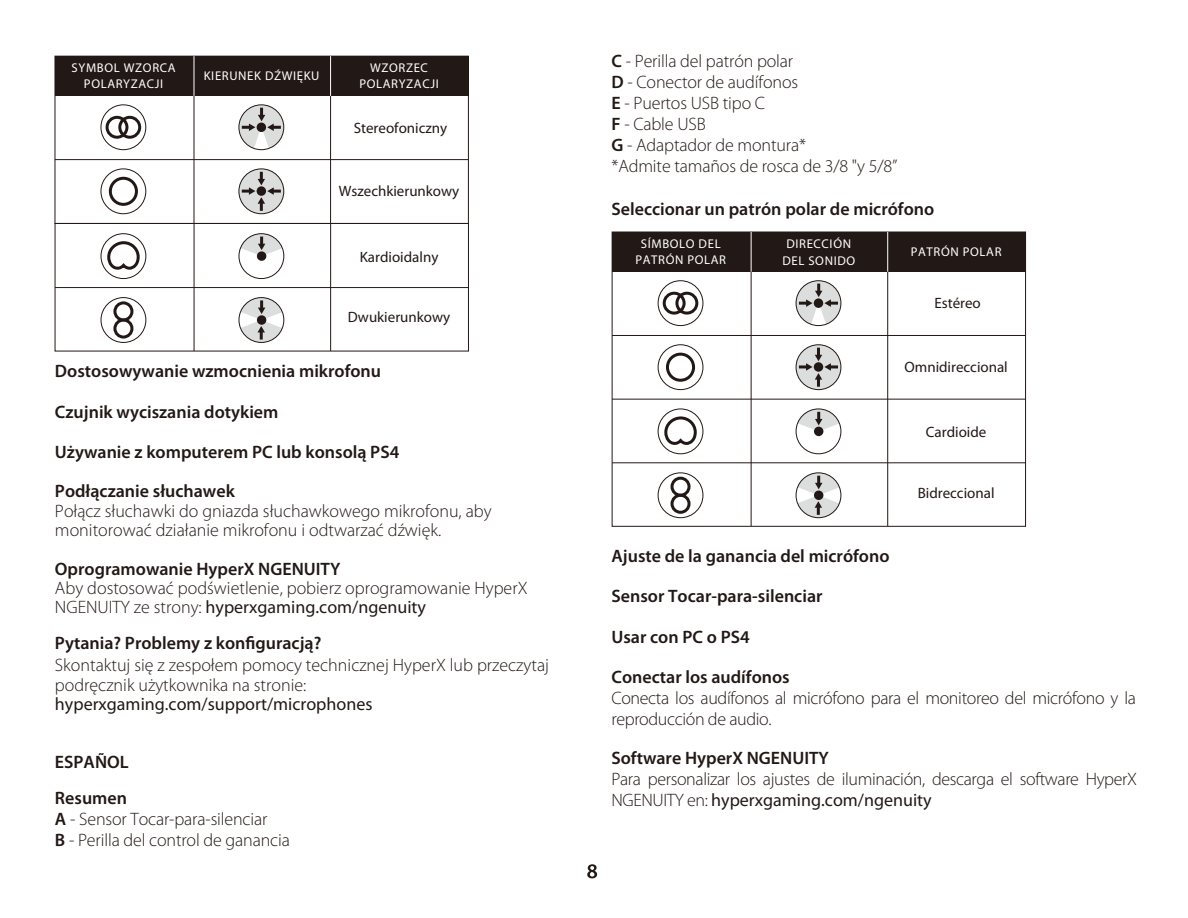
<style>
.page{position:relative;width:1188px;height:918px;background:#fff}
.page>*{position:absolute;margin:0;border:0;box-sizing:border-box;transform-origin:0 0}
.t1{font:300 18px/21px "Myriad Pro";letter-spacing:-.01em;color:#221815}
.t2{font:600 18px/39.6px "Myriad Pro";color:#221815}
.t3{font:18px "Myriad Pro";color:#221815}
.t4{font:15px "Myriad Pro";color:#221815}
.t5{font:12.6px/16.2px "Myriad Pro";letter-spacing:.05em;color:#fff;text-align:center}
.s1{font-weight:400}
.s2{font-weight:600}
</style>
<div class="page">
<div style="left:658px;top:280px;width:45px;height:46px;border:1px solid #221815;border-radius:50%"></div>
<div style="left:675px;top:292px;width:23px;height:23px;border:3px solid #221815;border-radius:50%"></div>
<div style="left:663px;top:292px;width:23px;height:23px;border:3px solid #221815;border-radius:50%"></div>
<div style="left:658px;top:344px;width:45px;height:46px;border:1px solid #221815;border-radius:50%"></div>
<div style="left:666px;top:353px;width:29px;height:29px;border:3px solid #221815;border-radius:50%"></div>
<svg style="left:796px;top:281px;width:45px;height:43px"></svg>
<div style="left:796px;top:280px;width:45px;height:46px;border:1px solid #221815;border-radius:50%"></div>
<div style="left:814px;top:298px;width:9px;height:10px;background:#221815;border-radius:50%"></div>
<hr style="left:751px;top:262px;width:1px;height:264px;background:#221815">
<hr style="left:887px;top:262px;width:1px;height:264px;background:#221815">
<div style="left:612px;top:232px;width:414px;height:40px;background:#221815"></div>
<hr style="left:751px;top:232px;width:1px;height:40px;background:#fff">
<hr style="left:887px;top:232px;width:1px;height:40px;background:#fff">
<hr style="left:612px;top:335px;width:414px;height:1px;background:#221815">
<hr style="left:612px;top:399px;width:414px;height:1px;background:#221815">
<hr style="left:612px;top:462px;width:414px;height:1px;background:#221815">
<svg style="left:796px;top:345px;width:45px;height:45px"></svg>
<div style="left:796px;top:344px;width:45px;height:46px;border:1px solid #221815;border-radius:50%"></div>
<svg style="left:799px;top:348px;width:39px;height:39px;background:#b9b8b7"></svg>
<div style="left:796px;top:409px;width:45px;height:45px;border:1px solid #221815;border-radius:50%"></div>
<div style="left:814px;top:427px;width:9px;height:9px;background:#221815;border-radius:50%"></div>
<svg style="left:798px;top:409px;width:41px;height:22px"></svg>
<div style="left:796px;top:472px;width:45px;height:46px;border:1px solid #221815;border-radius:50%"></div>
<svg style="left:798px;top:473px;width:41px;height:45px"></svg>
<div style="left:658px;top:409px;width:45px;height:45px;border:1px solid #221815;border-radius:50%"></div>
<svg style="left:663px;top:415px;width:35px;height:31px"></svg>
<div style="left:658px;top:472px;width:45px;height:46px;border:1px solid #221815;border-radius:50%"></div>
<div style="left:671px;top:477px;width:20px;height:20px;border:3px solid #221815;border-radius:50%"></div>
<div style="left:671px;top:494px;width:20px;height:20px;border:3px solid #221815;border-radius:50%"></div>
<div style="left:101px;top:104px;width:45px;height:46px;border:1px solid #221815;border-radius:50%"></div>
<div style="left:118px;top:116px;width:23px;height:23px;border:3px solid #221815;border-radius:50%"></div>
<div style="left:106px;top:116px;width:22px;height:23px;border:3px solid #221815;border-radius:50%"></div>
<div style="left:101px;top:169px;width:45px;height:45px;border:1px solid #221815;border-radius:50%"></div>
<div style="left:109px;top:177px;width:29px;height:29px;border:3px solid #221815;border-radius:50%"></div>
<svg style="left:239px;top:105px;width:45px;height:43px"></svg>
<div style="left:239px;top:104px;width:45px;height:46px;border:1px solid #221815;border-radius:50%"></div>
<div style="left:257px;top:123px;width:9px;height:9px;background:#221815;border-radius:50%"></div>
<hr style="left:193px;top:73px;width:2px;height:150px;background:#221815">
<hr style="left:330px;top:73px;width:1px;height:150px;background:#221815">
<div style="left:55px;top:56px;width:413px;height:40px;background:#221815"></div>
<hr style="left:193px;top:56px;width:2px;height:40px;background:#fff">
<hr style="left:330px;top:56px;width:1px;height:40px;background:#fff">
<hr style="left:55px;top:159px;width:413px;height:1px;background:#221815">
<svg style="left:239px;top:169px;width:45px;height:45px"></svg>
<div style="left:239px;top:169px;width:45px;height:45px;border:1px solid #221815;border-radius:50%"></div>
<svg style="left:242px;top:172px;width:39px;height:39px;background:#b9b8b7"></svg>
<div style="left:55px;top:223px;width:414px;height:128px;border:1px solid #221815"></div>
<hr style="left:194px;top:223px;width:1px;height:128px;background:#221815">
<hr style="left:330px;top:223px;width:1px;height:128px;background:#221815">
<hr style="left:55px;top:287px;width:413px;height:1px;background:#221815">
<div style="left:239px;top:233px;width:45px;height:46px;border:1px solid #221815;border-radius:50%"></div>
<div style="left:257px;top:251px;width:9px;height:10px;background:#221815;border-radius:50%"></div>
<svg style="left:241px;top:234px;width:41px;height:22px"></svg>
<div style="left:239px;top:297px;width:45px;height:46px;border:1px solid #221815;border-radius:50%"></div>
<svg style="left:241px;top:298px;width:41px;height:44px"></svg>
<div style="left:101px;top:233px;width:45px;height:46px;border:1px solid #221815;border-radius:50%"></div>
<svg style="left:106px;top:240px;width:35px;height:31px"></svg>
<div style="left:101px;top:297px;width:45px;height:46px;border:1px solid #221815;border-radius:50%"></div>
<div style="left:113px;top:301px;width:20px;height:20px;border:3px solid #221815;border-radius:50%"></div>
<div style="left:113px;top:319px;width:20px;height:20px;border:3px solid #221815;border-radius:50%"></div>
<svg style="left:587px;top:864px;width:10px;height:14px"></svg>
<p class="t5" style="left:72px;top:60px;width:105px">SYMBOL WZORCA<br>POLARYZACJI</p>
<p class="t5" style="left:359px;top:60px;width:81px">WZORZEC<br>POLARYZACJI</p>
<p class="t5" style="left:204px;top:68px;width:117px">KIERUNEK DŹWIĘKU</p>
<p class="t4" style="left:354px;top:120px;width:95px">Stereofoniczny</p>
<p class="t4" style="left:339px;top:183px;width:122px">Wszechkierunkowy</p>
<p class="t4" style="left:360px;top:249px;width:80px">Kardioidalny</p>
<p class="t4" style="left:348px;top:310px;width:104px">Dwukierunkowy</p>
<p class="t2" style="left:55px;top:352px;width:328px">Dostosowywanie wzmocnienia mikrofonu</p>
<p class="t2" style="left:55px;top:392px;width:225px">Czujnik wyciszania dotykiem</p>
<p class="t2" style="left:55px;top:433px;width:346px">Używanie z komputerem PC lub konsolą PS4<br>Podłączanie słuchawek</p>
<p class="t1" style="left:55px;top:503px;width:438px;line-height:19.5px">Połącz słuchawki do gniazda słuchawkowego mikrofonu, aby monitorować działanie mikrofonu i odtwarzać dźwięk.</p>
<p class="t2" style="left:55px;top:549px;width:287px">Oprogramowanie HyperX NGENUITY</p>
<p class="t1" style="left:55px;top:580px;width:474px;line-height:19.5px">Aby dostosować podświetlenie, pobierz oprogramowanie HyperX<br>NGENUITY ze strony: <span class="s1">hyperxgaming.com/ngenuity</span></p>
<p class="t2" style="left:55px;top:623px;width:268px">Pytania? Problemy z konfiguracją?</p>
<p class="t1" style="left:55px;top:657px;width:496px;line-height:19.5px">Skontaktuj się z zespołem pomocy technicznej HyperX lub przeczytaj podręcznik użytkownika na stronie:</p>
<p class="t3" style="left:55px;top:695px;width:319px">hyperxgaming.com/support/microphones</p>
<p class="t2" style="left:55px;top:744px;width:75px;line-height:36.6px">ESPAÑOL<br>Resumen</p>
<p class="t1" style="left:55px;top:810px;width:236px"><span class="s2">A</span> - Sensor Tocar-para-silenciar<br><span class="s2">B</span> - Perilla del control de ganancia</p>
<p class="t1" style="left:611px;top:52px;width:288px"><span class="s2">C</span> - Perilla del patrón polar<br><span class="s2">D</span> - Conector de audífonos<br><span class="s2">E</span> - Puertos USB tipo C<br><span class="s2">F</span> - Cable USB<br><span class="s2">G</span> - Adaptador de montura*<br>*Admite tamaños de rosca de 3/8 "y 5/8”</p>
<p class="t2" style="left:611px;top:190px;width:324px">Seleccionar un patrón polar de micrófono</p>
<p class="t5" style="left:782px;top:237px;width:74px">DIRECCIÓN<br>DEL SONIDO</p>
<p class="t5" style="left:635px;top:236px;width:92px">SÍMBOLO DEL<br>PATRÓN POLAR</p>
<p class="t5" style="left:911px;top:245px;width:92px">PATRÓN POLAR</p>
<p class="t4" style="left:934px;top:296px;width:48px">Estéreo</p>
<p class="t4" style="left:905px;top:359px;width:105px">Omnidireccional</p>
<p class="t4" style="left:926px;top:424px;width:62px">Cardioide</p>
<p class="t4" style="left:918px;top:485px;width:78px">Bidreccional</p>
<p class="t2" style="left:611px;top:537px;width:280px">Ajuste de la ganancia del micrófono</p>
<p class="t2" style="left:611px;top:577px;width:213px">Sensor Tocar-para-silenciar</p>
<p class="t2" style="left:611px;top:617px;width:140px">Usar con PC o PS4</p>
<p class="t2" style="left:611px;top:658px;width:180px">Conectar los audífonos</p>
<p class="t1" style="left:611px;top:689px;width:526px">Conecta los audífonos al micrófono para el monitoreo del micrófono y la reproducción de audio.</p>
<p class="t2" style="left:611px;top:739px;width:219px">Software HyperX NGENUITY</p>
<p class="t1" style="left:611px;top:770px;width:527px">Para personalizar los ajustes de iluminación, descarga el software HyperX<br>NGENUITY en: <span class="s1">hyperxgaming.com/ngenuity</span></p>
</div>
